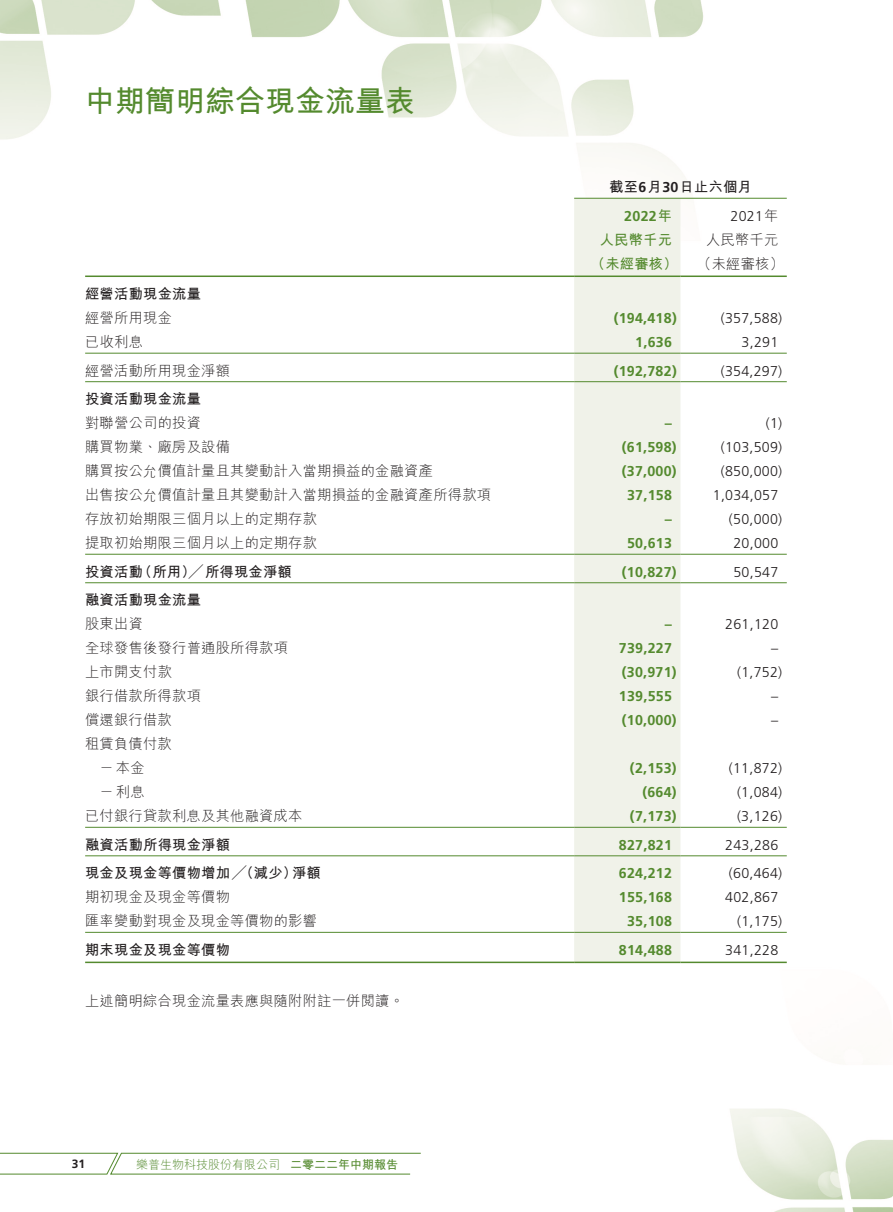
<style>
.page{position:relative;width:893px;height:1212px;background:#fff}
.page>*{position:absolute;margin:0;border:0;box-sizing:border-box;transform-origin:0 0}
.t1{font:700 30px "M Hei HK";color:#548a2e}
.t2{font:300 14.25px/24px "M Hei HK";letter-spacing:.02em;color:#231f20}
.t3{font:300 14.25px "Frutiger LT Std";letter-spacing:.02em;color:#231f20}
.t4{font:700 14.25px "Frutiger LT Std";letter-spacing:.02em;color:#548a2e}
.t5{font:700 14.25px/28.5px "M Hei HK";letter-spacing:.02em;color:#231f20}
.t6{font:700 14.25px "M Hei HK";letter-spacing:.02em;color:#548a2e}
.t7{font:300 12px "M Hei HK";color:#548a2e}
.t8{font:700 12px "M Hei HK";color:#548a2e}
.t9{font:700 12px "Frutiger LT Std";color:#231f20}
.s1{font-family:"Frutiger LT Std"}
.s2{font-family:"M Hei HK"}
</style>
<div class="page">
<img style="left:0;top:0;width:893px;height:1212px">
<svg style="left:0;top:1152px;width:421px;height:23px"></svg>
<div style="left:574px;top:199px;width:106px;height:762px;background:#f0f2e9"></div>
<hr style="left:574px;top:198px;width:213px;height:1px;background:#548a2e">
<hr style="left:85px;top:275px;width:489px;height:2px;background:#548a2e">
<hr style="left:574px;top:275px;width:106px;height:2px;background:#548a2e">
<hr style="left:680px;top:275px;width:107px;height:2px;background:#548a2e">
<hr style="left:85px;top:353px;width:489px;height:1px;background:#548a2e">
<hr style="left:574px;top:353px;width:106px;height:1px;background:#548a2e">
<hr style="left:680px;top:353px;width:107px;height:1px;background:#548a2e">
<hr style="left:85px;top:381px;width:489px;height:1px;background:#548a2e">
<hr style="left:574px;top:381px;width:106px;height:1px;background:#548a2e">
<hr style="left:680px;top:381px;width:107px;height:1px;background:#548a2e">
<hr style="left:85px;top:554px;width:489px;height:1px;background:#548a2e">
<hr style="left:574px;top:554px;width:106px;height:1px;background:#548a2e">
<hr style="left:680px;top:554px;width:107px;height:1px;background:#548a2e">
<hr style="left:85px;top:582px;width:489px;height:1px;background:#548a2e">
<hr style="left:574px;top:582px;width:106px;height:1px;background:#548a2e">
<hr style="left:680px;top:582px;width:107px;height:1px;background:#548a2e">
<hr style="left:85px;top:827px;width:489px;height:1px;background:#548a2e">
<hr style="left:574px;top:827px;width:106px;height:1px;background:#548a2e">
<hr style="left:680px;top:827px;width:107px;height:1px;background:#548a2e">
<hr style="left:85px;top:855px;width:489px;height:1px;background:#548a2e">
<hr style="left:574px;top:855px;width:106px;height:1px;background:#548a2e">
<hr style="left:680px;top:855px;width:107px;height:1px;background:#548a2e">
<hr style="left:85px;top:932px;width:489px;height:1px;background:#548a2e">
<hr style="left:574px;top:932px;width:106px;height:1px;background:#548a2e">
<hr style="left:680px;top:932px;width:107px;height:1px;background:#548a2e">
<hr style="left:85px;top:961px;width:489px;height:2px;background:#548a2e">
<hr style="left:574px;top:961px;width:106px;height:2px;background:#548a2e">
<hr style="left:680px;top:961px;width:107px;height:2px;background:#548a2e">
<h1 class="t1" style="left:85px;top:79px;width:331px">中期簡明綜合現金流量表</h1>
<p class="t5" style="left:609px;top:172px;width:144px">截至<span class="s1">6</span>月<span class="s1">30</span>日止六個月</p>
<p class="t3" style="left:731px;top:208px;width:49px">2021<span class="s2">年</span></p>
<p class="t4" style="left:624px;top:207px;width:49px">2022<span class="s2">年</span></p>
<p class="t6" style="left:600px;top:229px;width:74px">人民幣千元</p>
<p class="t2" style="left:706px;top:227px;width:74px">人民幣千元</p>
<p class="t6" style="left:591px;top:253px;width:88px">（未經審核）</p>
<p class="t2" style="left:697px;top:251px;width:88px">（未經審核(</p>
<p class="t5" style="left:85px;top:278px;width:117px">經營活動現金流量</p>
<p class="t2" style="left:85px;top:306px;width:88px">經營所用現金</p>
<p class="t4" style="left:614px;top:310px;width:65px">)194,418(</p>
<p class="t3" style="left:721px;top:310px;width:63px">)357,588(</p>
<p class="t2" style="left:85px;top:330px;width:59px">已收利息</p>
<p class="t4" style="left:635px;top:334px;width:38px">1,636</p>
<p class="t3" style="left:742px;top:334px;width:38px">3,291</p>
<p class="t2" style="left:85px;top:358px;width:146px">經營活動所用現金淨額</p>
<p class="t5" style="left:85px;top:383px;width:117px">投資活動現金流量</p>
<p class="t4" style="left:614px;top:362px;width:65px">)192,782(</p>
<p class="t3" style="left:721px;top:363px;width:63px">)354,297(</p>
<p class="t2" style="left:85px;top:411px;width:117px">對聯營公司的投資</p>
<p class="t4" style="left:665px;top:415px;width:9px">–</p>
<p class="t3" style="left:766px;top:415px;width:18px">(1)</p>
<p class="t2" style="left:85px;top:435px;width:146px">購買物業、廠房及設備</p>
<p class="t4" style="left:622px;top:439px;width:56px">)61,598(</p>
<p class="t3" style="left:721px;top:439px;width:63px">)103,509(</p>
<p class="t2" style="left:85px;top:459px;width:349px">購買按公允價值計量且其變動計入當期損益的金融資產</p>
<p class="t4" style="left:622px;top:463px;width:56px">)37,000(</p>
<p class="t3" style="left:721px;top:463px;width:63px">)850,000(</p>
<p class="t2" style="left:85px;top:483px;width:407px">出售按公允價值計量且其變動計入當期損益的金融資產所得款項</p>
<p class="t4" style="left:627px;top:487px;width:46px">37,158</p>
<p class="t3" style="left:713px;top:487px;width:67px">1,034,057</p>
<p class="t2" style="left:85px;top:507px;width:233px">存放初始期限三個月以上的定期存款</p>
<p class="t4" style="left:665px;top:511px;width:9px">–</p>
<p class="t3" style="left:729px;top:511px;width:55px">)50,000(</p>
<p class="t2" style="left:85px;top:531px;width:233px">提取初始期限三個月以上的定期存款</p>
<p class="t4" style="left:627px;top:535px;width:46px">50,613</p>
<p class="t3" style="left:733px;top:535px;width:46px">20,000</p>
<p class="t5" style="left:138px;top:556px;width:155px">（所用）╱ 所得現金淨額</p>
<p class="t5" style="left:85px;top:556px;width:117px">投資活動<br>融資活動現金流量</p>
<p class="t4" style="left:622px;top:563px;width:56px">)10,827(</p>
<p class="t3" style="left:733px;top:564px;width:46px">50,547</p>
<p class="t2" style="left:85px;top:612px;width:59px">股東出資</p>
<p class="t4" style="left:665px;top:616px;width:9px">–</p>
<p class="t3" style="left:725px;top:616px;width:55px">261,120</p>
<p class="t2" style="left:85px;top:636px;width:204px">全球發售後發行普通股所得款項</p>
<p class="t4" style="left:619px;top:640px;width:55px">739,227</p>
<p class="t3" style="left:771px;top:640px;width:9px">–</p>
<p class="t2" style="left:85px;top:660px;width:88px">上市開支付款</p>
<p class="t4" style="left:622px;top:664px;width:56px">)30,971(</p>
<p class="t3" style="left:737px;top:664px;width:47px">)1,752(</p>
<p class="t2" style="left:85px;top:684px;width:117px">銀行借款所得款項</p>
<p class="t4" style="left:619px;top:688px;width:55px">139,555</p>
<p class="t3" style="left:771px;top:688px;width:9px">–</p>
<p class="t2" style="left:85px;top:708px;width:88px">償還銀行借款租賃負債付款</p>
<p class="t4" style="left:622px;top:712px;width:56px">)10,000(</p>
<p class="t3" style="left:771px;top:712px;width:9px">–</p>
<p class="t2" style="left:100px;top:756px;width:47px">－本金</p>
<p class="t4" style="left:630px;top:760px;width:48px">)2,153(</p>
<p class="t3" style="left:729px;top:760px;width:55px">)11,872(</p>
<p class="t2" style="left:100px;top:780px;width:47px">－利息</p>
<p class="t4" style="left:642px;top:784px;width:36px">)664(</p>
<p class="t3" style="left:737px;top:784px;width:47px">)1,084(</p>
<p class="t2" style="left:85px;top:804px;width:219px">已付銀行貸款利息及其他融資成本</p>
<p class="t4" style="left:630px;top:808px;width:48px">)7,173(</p>
<p class="t3" style="left:737px;top:808px;width:47px">)3,126(</p>
<p class="t5" style="left:85px;top:829px;width:146px">融資活動所得現金淨額</p>
<p class="t4" style="left:619px;top:836px;width:55px">827,821</p>
<p class="t3" style="left:725px;top:837px;width:55px">243,286</p>
<p class="t5" style="left:85px;top:858px;width:213px">現金及現金等價物增加╱（減少）</p>
<p class="t5" style="left:292px;top:858px;width:30px">淨額</p>
<p class="t4" style="left:619px;top:865px;width:55px">624,212</p>
<p class="t3" style="left:729px;top:865px;width:55px">)60,464(</p>
<p class="t2" style="left:85px;top:885px;width:146px">期初現金及現金等價物</p>
<p class="t4" style="left:619px;top:889px;width:55px">155,168</p>
<p class="t3" style="left:725px;top:889px;width:55px">402,867</p>
<p class="t2" style="left:85px;top:909px;width:233px">匯率變動對現金及現金等價物的影響</p>
<p class="t4" style="left:627px;top:913px;width:46px">35,108</p>
<p class="t3" style="left:737px;top:913px;width:47px">)1,175(</p>
<p class="t5" style="left:85px;top:934px;width:146px">期末現金及現金等價物</p>
<p class="t2" style="left:85px;top:988px;width:320px">上述簡明綜合現金流量表應與隨附附註一併閱讀。</p>
<p class="t4" style="left:619px;top:941px;width:55px">814,488</p>
<p class="t3" style="left:725px;top:942px;width:55px">341,228</p>
<p class="t9" style="left:72px;top:1157px;width:15px">31</p>
<p class="t7" style="left:136px;top:1158px;width:145px">樂普生物科技股份有限公司</p>
<p class="t8" style="left:290px;top:1156px;width:110px">二零二二年中期報告</p>
</div>
